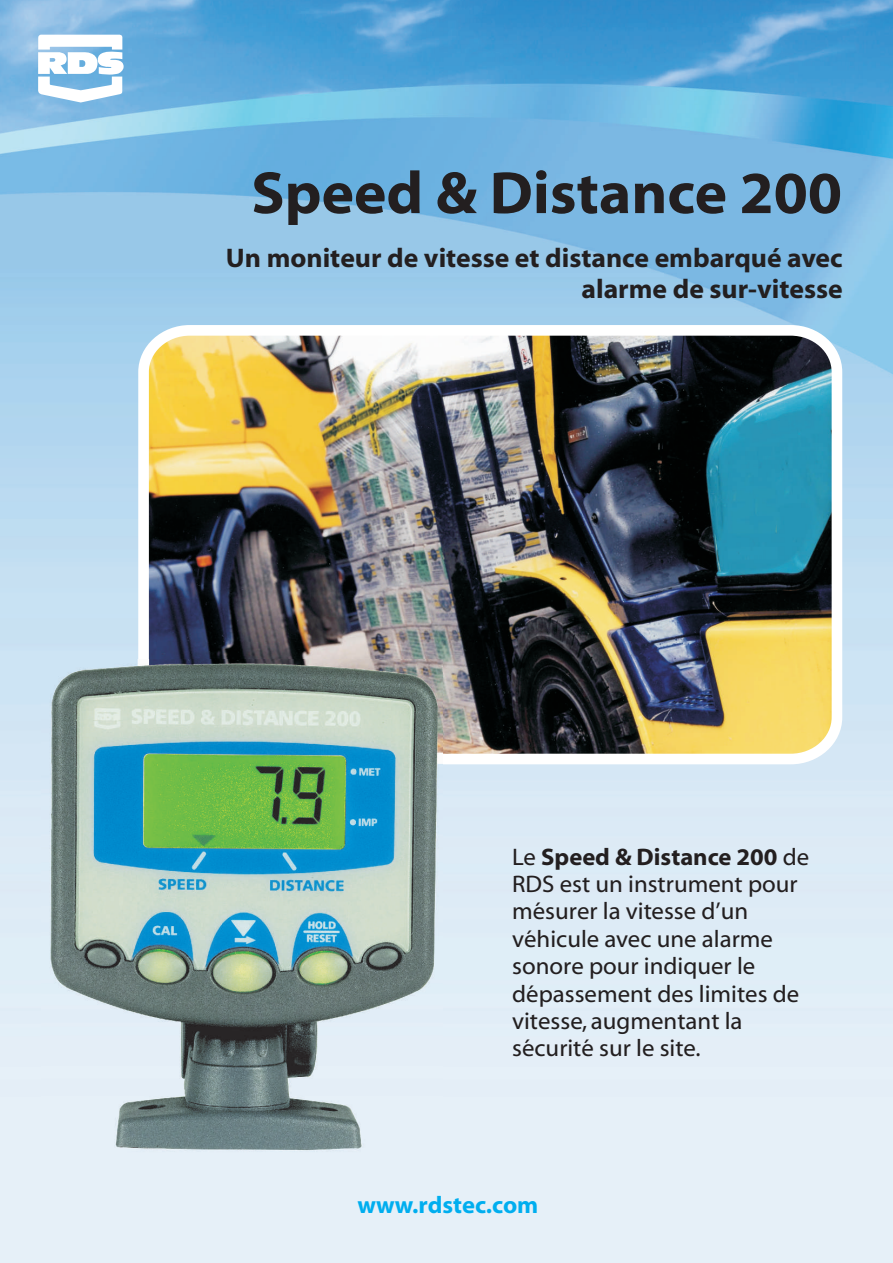
<style>
.page{position:relative;width:893px;height:1263px;background:#fff}
.page>*{position:absolute;margin:0;border:0;box-sizing:border-box;transform-origin:0 0}
.t1{font:700 60px "Myriad Web Pro";color:#231f20}
.t2{font:700 27px/30.8px "Myriad Web Pro";color:#231f20;text-align:right}
.t3{font:24px/27.3px "Myriad Web Pro";color:#231f20}
.t4{font:700 24px "Myriad Web Pro";color:#00aeef}
.s1{font-weight:700}
</style>
<div class="page">
<img style="left:0;top:0;width:893px;height:1263px">
<svg style="left:38px;top:35px;width:86px;height:67px"></svg>
<img style="left:133px;top:320px;width:715px;height:450px">
<img style="left:41px;top:660px;width:402px;height:497px">
<h1 class="t1" style="left:251px;top:167px;width:592px">Speed &amp; Distance 200</h1>
<p class="t2" style="left:226px;top:245px;width:618px">Un moniteur de vitesse et distance embarqué avec alarme de sur-vitesse</p>
<p class="t3" style="left:512px;top:845px;width:299px">Le <span class="s1">Speed &amp; Distance 200</span> de<br>RDS est un instrument pour mésurer la vitesse d’un véhicule avec une alarme sonore pour indiquer le dépassement des limites de vitesse, augmentant la sécurité sur le site.</p>
<p class="t4" style="left:357px;top:1194px;width:182px">www.rdstec.com</p>
</div>
